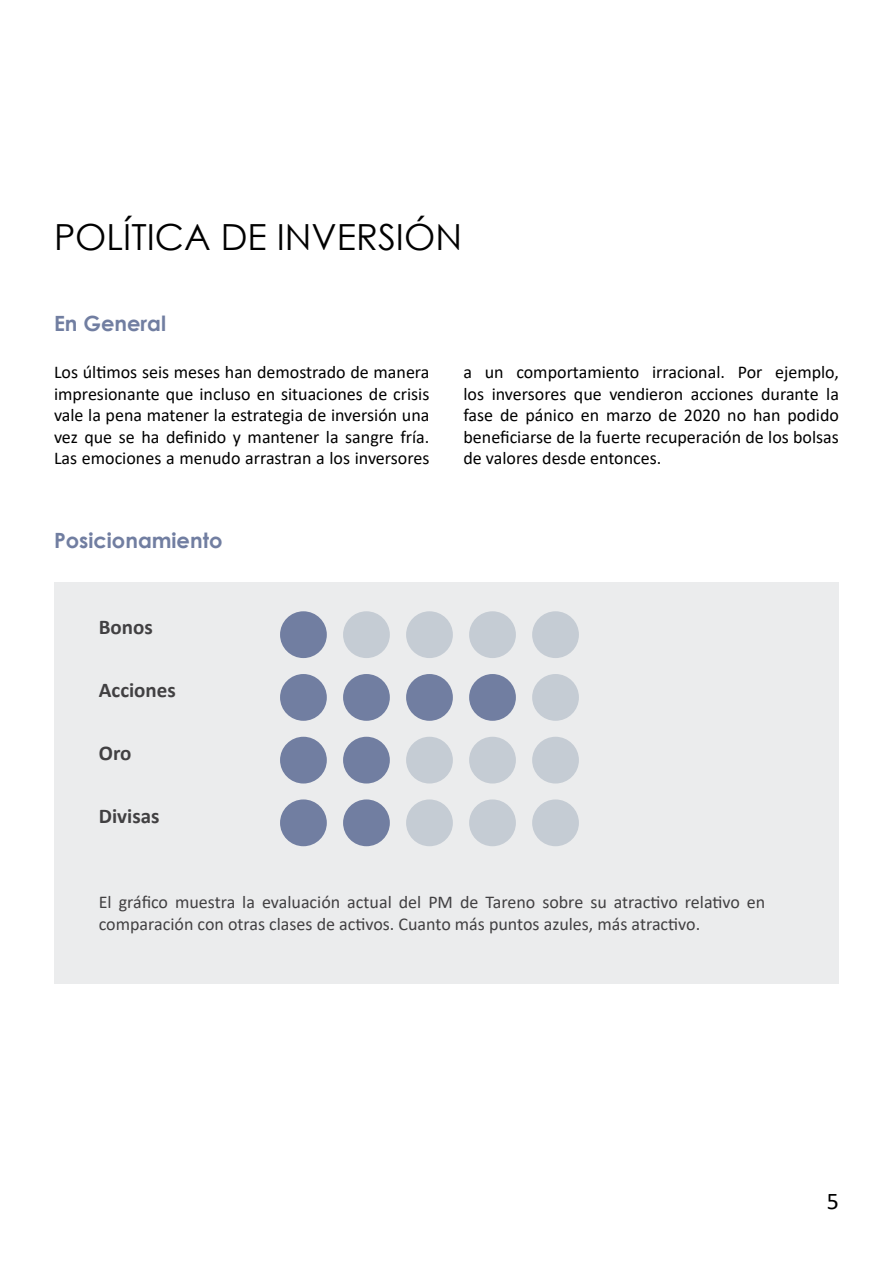
<style>
.page{position:relative;width:893px;height:1263px;background:#fff}
.page>*{position:absolute;margin:0;border:0;box-sizing:border-box;transform-origin:0 0}
.t1{font:36px "Century Gothic";color:#000}
.t2{font:24px "Calibri";color:#000}
.t3{font:700 21px "Century Gothic";color:#717ea1}
.t4{font:700 21px "Calibri";color:#414042}
.t5{font:18px/21.6px "Calibri";color:#000;text-align:justify}
.t6{font:18px/21.6px "Calibri";color:#414042}
</style>
<div class="page">
<div style="left:54px;top:582px;width:785px;height:401px;background:#ebeced"></div>
<div style="left:280px;top:611px;width:47px;height:47px;background:#717ea1;border-radius:50%"></div>
<div style="left:343px;top:611px;width:47px;height:47px;background:#c5ccd4;border-radius:50%"></div>
<div style="left:406px;top:611px;width:47px;height:47px;background:#c5ccd4;border-radius:50%"></div>
<div style="left:469px;top:611px;width:47px;height:47px;background:#c5ccd4;border-radius:50%"></div>
<div style="left:532px;top:611px;width:47px;height:47px;background:#c5ccd4;border-radius:50%"></div>
<div style="left:280px;top:674px;width:47px;height:47px;background:#717ea1;border-radius:50%"></div>
<div style="left:343px;top:674px;width:47px;height:47px;background:#717ea1;border-radius:50%"></div>
<div style="left:406px;top:674px;width:47px;height:47px;background:#717ea1;border-radius:50%"></div>
<div style="left:469px;top:674px;width:47px;height:47px;background:#717ea1;border-radius:50%"></div>
<div style="left:532px;top:674px;width:47px;height:47px;background:#c5ccd4;border-radius:50%"></div>
<div style="left:280px;top:737px;width:47px;height:46px;background:#717ea1;border-radius:50%"></div>
<div style="left:343px;top:737px;width:47px;height:46px;background:#717ea1;border-radius:50%"></div>
<div style="left:406px;top:737px;width:47px;height:46px;background:#c5ccd4;border-radius:50%"></div>
<div style="left:469px;top:737px;width:47px;height:46px;background:#c5ccd4;border-radius:50%"></div>
<div style="left:532px;top:737px;width:47px;height:46px;background:#c5ccd4;border-radius:50%"></div>
<div style="left:280px;top:799px;width:47px;height:47px;background:#717ea1;border-radius:50%"></div>
<div style="left:343px;top:799px;width:47px;height:47px;background:#717ea1;border-radius:50%"></div>
<div style="left:406px;top:799px;width:47px;height:47px;background:#c5ccd4;border-radius:50%"></div>
<div style="left:469px;top:799px;width:47px;height:47px;background:#c5ccd4;border-radius:50%"></div>
<div style="left:532px;top:799px;width:47px;height:47px;background:#c5ccd4;border-radius:50%"></div>
<h1 class="t1" style="left:54px;top:212px;width:409px">POLÍTICA DE INVERSIÓN</h1>
<p class="t3" style="left:54px;top:307px;width:114px">En General</p>
<p class="t5" style="left:54px;top:361px;width:377px">Los últimos seis meses han demostrado de manera impresionante que incluso en situaciones de crisis vale la pena matener la estrategia de inversión una vez que se ha definido y mantener la sangre fría.<br>Las emociones a menudo arrastran a los inversores</p>
<p class="t3" style="left:54px;top:524px;width:170px">Posicionamiento</p>
<p class="t4" style="left:99px;top:612px;width:56px">Bonos</p>
<p class="t4" style="left:99px;top:675px;width:78px">Acciones</p>
<p class="t4" style="left:99px;top:738px;width:34px">Oro</p>
<p class="t4" style="left:99px;top:801px;width:62px">Divisas</p>
<p class="t5" style="left:463px;top:361px;width:377px">a un comportamiento irracional. Por ejemplo, los inversores que vendieron acciones durante la fase de pánico en marzo de 2020 no han podido beneficiarse de la fuerte recuperación de los bolsas de valores desde entonces.</p>
<p class="t6" style="left:99px;top:891px;width:668px">El gráfico muestra la evaluación actual del PM de Tareno sobre su atractivo relativo en comparación con otras clases de activos. Cuanto más puntos azules, más atractivo.</p>
<h2 class="t2" style="left:827px;top:1184px;width:14px">5</h2>
</div>
